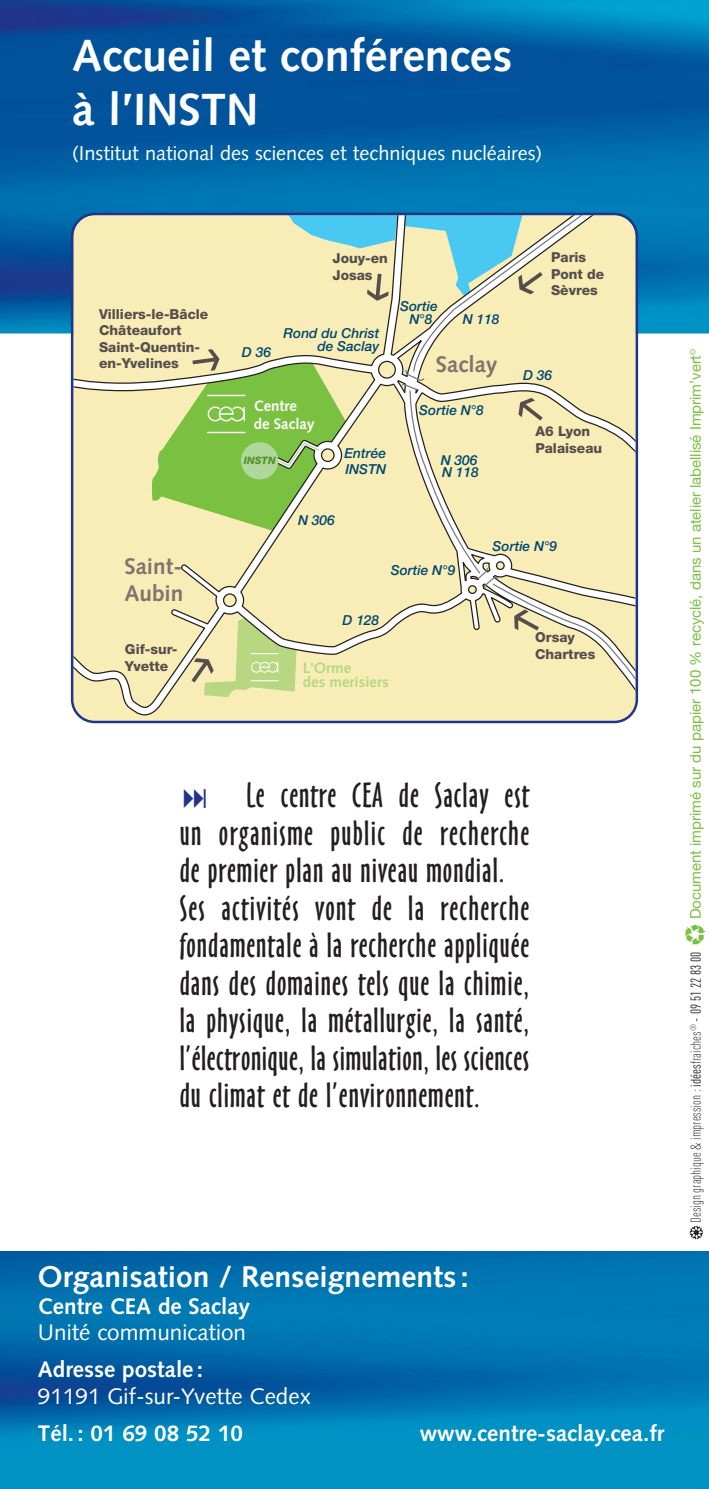
<style>
.page{position:relative;width:709px;height:1489px;background:#fff}
.page>*{position:absolute;margin:0;border:0;box-sizing:border-box;transform-origin:0 0}
.t1{font:700 45px/54px "Syntax";color:#fff}
.t2{font:32.5px/37.5px "Oz Handicraft BT";letter-spacing:.03em;color:#231f20}
.t3{font:700 30px "Syntax";color:#fff}
.t4{font:700 22.5px "Syntax";color:#fff}
.t5{font:22.5px "Syntax";color:#fff}
.t6{font:700 22.5px/27.2px "Syntax";color:#81736e}
.t7{font:20px "Syntax";color:#fff}
.t8{font:15px "Helvetica Neue";letter-spacing:-.005em;color:#7bc142}
.t9{font:700 15px/13.8px "Syntax";color:#b7d881}
.t10{font:700 15px/18px "Syntax";color:#fff}
.t11{font:300 14.25px "DIN Cond";color:#231f20}
.t12{font:800 13.75px/16.5px "Helvetica Neue";color:#564e4c}
.t13{font:italic 500 13.75px/13.8px "Helvetica Neue";color:#00476f;text-align:right}
.t14{font:italic 800 10.25px "Helvetica Neue";color:#57912f}
.s1{font-weight:400}
</style>
<div class="page">
<img style="left:0;top:0;width:709px;height:333px">
<svg style="left:71px;top:213px;width:567px;height:510px;background:#dfdfaf"></svg>
<img style="left:0;top:1251px;width:709px;height:237px">
<svg style="left:689px;top:1225px;width:14px;height:14px"></svg>
<svg style="left:685px;top:924px;width:21px;height:21px"></svg>
<h1 class="t1" style="left:72px;top:32px;width:441px">Accueil et conférences à l’INSTN</h1>
<p class="t7" style="left:72px;top:145px;width:471px">(Institut national des sciences et techniques nucléaires)</p>
<p class="t12" style="left:99px;top:307px;width:111px">Villiers-le-Bâcle<br>Châteaufort<br>Saint-Quentin&shy;en-Yvelines</p>
<p class="t6" style="left:124px;top:554px;width:61px">Saint-<br>Aubin</p>
<p class="t12" style="left:125px;top:642px;width:54px">Gif-sur-<br>Yvette</p>
<p class="t12" style="left:332px;top:251px;width:57px">Jouy-en<br>Josas</p>
<p class="t13" style="left:242px;top:346px;width:31px">D 36</p>
<p class="t13" style="left:283px;top:327px;width:97px">Rond du Christ de Saclay</p>
<p class="t10" style="left:254px;top:398px;width:62px">Centre de Saclay</p>
<p class="t13" style="left:400px;top:300px;width:39px;text-align:center">Sortie<br>N°8</p>
<p class="t13" style="left:463px;top:313px;width:38px">N 118</p>
<p class="t6" style="left:436px;top:353px;width:63px">Saclay</p>
<p class="t13" style="left:419px;top:404px;width:66px">Sortie N°8</p>
<p class="t14" style="left:244px;top:457px;width:33px">INSTN</p>
<p class="t13" style="left:344px;top:446px;width:43px;line-height:16.5px;text-align:left">Entrée<br>INSTN</p>
<p class="t13" style="left:441px;top:454px;width:38px">N 306</p>
<p class="t13" style="left:442px;top:467px;width:38px">N 118</p>
<p class="t13" style="left:298px;top:514px;width:38px">N 306</p>
<p class="t12" style="left:551px;top:250px;width:55px">Paris<br>Pont de<br>Sèvres</p>
<p class="t13" style="left:523px;top:369px;width:31px">D 36</p>
<p class="t12" style="left:535px;top:424px;width:68px">A6 Lyon<br>Palaiseau</p>
<p class="t13" style="left:391px;top:564px;width:66px">Sortie N°9</p>
<p class="t13" style="left:342px;top:614px;width:38px">D 128</p>
<p class="t9" style="left:303px;top:662px;width:87px">L'Orme<br>des merisiers</p>
<p class="t13" style="left:492px;top:540px;width:66px">Sortie N°9</p>
<p class="t12" style="left:535px;top:630px;width:62px">Orsay<br>Chartres</p>
<p class="t2" style="left:180px;top:779px;width:351px;text-indent:66px">Le centre CEA de Saclay est un organisme public de recherche de premier plan au niveau mondial.<br>Ses activités vont de la recherche fondamentale à la recherche appliquée dans des domaines tels que la chimie, la physique, la métallurgie, la santé, l’électronique, la simulation, les sciences du climat et de l’environnement.</p>
<p class="t3" style="left:38px;top:1264px;width:432px">Organisation / Renseignements :</p>
<p class="t4" style="left:38px;top:1296px;width:213px">Centre CEA de Saclay</p>
<p class="t5" style="left:38px;top:1323px;width:210px">Unité communication</p>
<p class="t4" style="left:38px;top:1360px;width:166px">Adresse postale :</p>
<p class="t5" style="left:38px;top:1386px;width:274px">91191 Gif-sur-Yvette Cedex</p>
<p class="t4" style="left:38px;top:1423px;width:207px">Tél. : 01 69 08 52 10</p>
<p class="t4" style="left:420px;top:1423px;width:246px">www.centre-saclay.cea.fr</p>
<p class="t8" style="left:690px;top:919px;width:571px;rotate:-90deg">Document mi primé sur du papier 100 % recyclé, dans un atelier labell si é Imprim’vert<sup>©</sup></p>
<p class="t11" style="left:690px;top:1222px;width:272px;rotate:-90deg">Design graphique &amp; impression : <span class="s1">idées</span>fraiches<sup>®</sup> <span class="s1">- 09 51 22 83 00</span></p>
</div>
